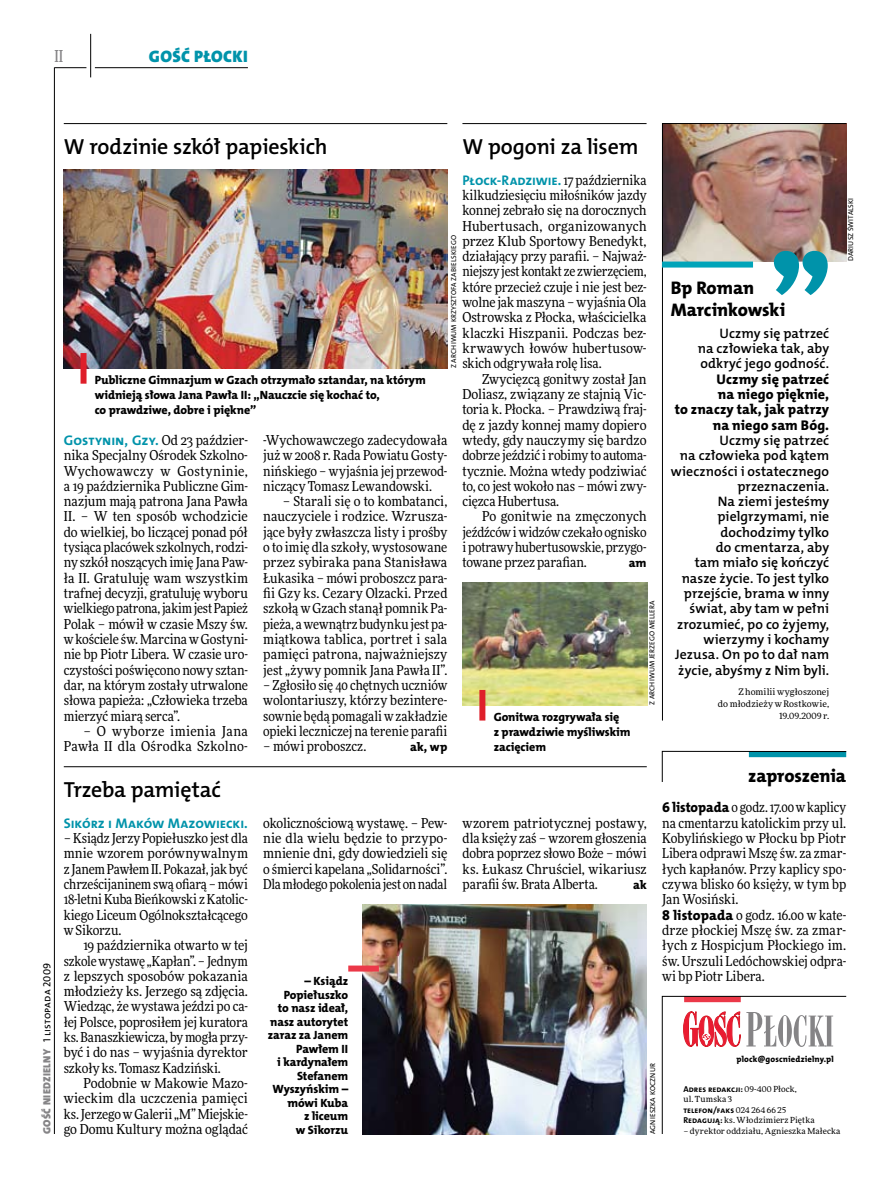
<style>
.page{position:relative;width:893px;height:1191px;background:#fff}
.page>*{position:absolute;margin:0;border:0;box-sizing:border-box;transform-origin:0 0}
.t1{font:21.9px "The Mix HP6 Se Bld";letter-spacing:-.01em;color:#000}
.t2{font:18.3px/21.6px "The Mix HP8 Ex Bld";color:#000}
.t3{font:16.65px "The Mix HP9 Blk";letter-spacing:.02em;color:#0093aa}
.t4{font:500 16.5px "Freeday Narrow";color:#858486;scale:.9 1}
.t5{font:14.1px/15.3px "The Mix HP8 Ex Bld";letter-spacing:.03em;color:#000;text-align:right}
.t6{font:13.95px "The Mix HP7 Bld";letter-spacing:-.005em;color:#0093aa}
.t7{font:13.8px/15.3px "The Mix HP6 Se Bld";letter-spacing:.005em;color:#000;text-align:justify}
.t8{font:13.65px/15.3px "Freeday Narrow News";color:#000;text-align:justify}
.t9{font:13.65px/15.3px "Freeday Narrow News";letter-spacing:.02em;color:#000;text-align:right}
.t10{font:12.3px "The Mix HP8 Ex Bld";color:#000}
.t11{font:12px/13.5px "The Mix HP8 Ex Bld";letter-spacing:-.005em;color:#000}
.t12{font:12px/15.3px "The Mix HP8 Ex Bld";letter-spacing:.02em;color:#000}
.t13{font:10.5px "The Mix HP9 Blk";letter-spacing:.025em;color:#858486}
.t14{font:9px/12px "Freeday News";letter-spacing:.01em;color:#000;text-align:right}
.t15{font:8.55px "The Mix HP7 Bld";letter-spacing:.005em;color:#000}
.t16{font:8.55px "The Mix HP8 Ex Bld";letter-spacing:.04em;color:#000}
.t17{font:8.4px "Freeday News";letter-spacing:.02em;color:#000}
.t18{font:7.2px "The Mix HP5 Plain";letter-spacing:.015em;color:#000}
.s1{font-family:"Freeday Narrow News";font-size:13.65px;color:#000}
.s2{font-family:"The Mix HP5 Plain";color:#000}
.s3{font-family:"The Mix HP8 Ex Bld";font-size:13.95px}
.s4{font-family:"Freeday News";font-size:8.4px}
.s5{font-family:"The Mix HP7 Bld";font-size:8.55px}
</style>
<div class="page">
<hr style="left:54px;top:67px;width:1px;height:1067px;background:#000">
<hr style="left:90px;top:34px;width:1px;height:43px;background:#000">
<hr style="left:54px;top:67px;width:32px;height:1px;background:#000">
<hr style="left:95px;top:67px;width:153px;height:1px;background:#000">
<svg style="left:662px;top:123px;width:185px;height:598px"></svg>
<div style="left:662px;top:261px;width:91px;height:6px;background:#00a4b9"></div>
<svg style="left:774px;top:251px;width:54px;height:44px"></svg>
<svg style="left:662px;top:996px;width:185px;height:138px"></svg>
<svg style="left:662px;top:751px;width:185px;height:31px"></svg>
<hr style="left:462px;top:123px;width:185px;height:1px;background:#000">
<img style="left:463px;top:583px;width:185px;height:122px">
<div style="left:479px;top:690px;width:6px;height:30px;background:#df1f2a"></div>
<hr style="left:64px;top:123px;width:383px;height:1px;background:#000">
<img style="left:64px;top:169px;width:383px;height:199px">
<div style="left:81px;top:353px;width:6px;height:31px;background:#df1f2a"></div>
<hr style="left:64px;top:766px;width:583px;height:1px;background:#000">
<img style="left:362px;top:904px;width:285px;height:230px">
<div style="left:348px;top:965px;width:31px;height:6px;background:#eb3848"></div>
<p class="t4" style="left:54px;top:46px;width:11px">II</p>
<p class="t3" style="left:149px;top:46px;width:100px">GOŚĆ PŁOCKI</p>
<h1 class="t1" style="left:64px;top:132px;width:265px">W rodzinie szkół papieskich</h1>
<h1 class="t1" style="left:462px;top:132px;width:178px">W pogoni za lisem</h1>
<p class="t6" style="left:462px;top:171px;width:186px">Płock-Radziwie. <span class="s1">17 października</span></p>
<p class="t8" style="left:462px;top:187px;width:186px">kilkudziesięciu miłośników jazdy konnej zebrało się na dorocznych Hubertusach, organizowanych przez Klub Sportowy Benedykt, działający przy parafii. – Najważ&shy;niejszy jest kontakt ze zwierzęciem, które przecież czuje i nie jest bez&shy;wolne jak maszyna – wyjaśnia Ola Ostrowska z Płocka, właścicielka klaczki Hiszpanii. Podczas bez&shy;krwawych łowów hubertusow&shy;skich odgrywała rolę lisa.</p>
<p class="t8" style="left:462px;top:371px;width:186px;text-indent:20px">Zwycięzcą gonitwy został Jan Doliasz, związany ze stajnią Vic&shy;toria k. Płocka. – Prawdziwą fraj&shy;dę z jazdy konnej mamy dopiero wtedy, gdy nauczymy się bardzo dobrze jeździć i robimy to automa&shy;tycznie. Można wtedy podziwiać to, co jest wokoło nas – mówi zwy&shy;cięzca Hubertusa.</p>
<p class="t8" style="left:462px;top:509px;width:186px;text-indent:20px">Po gonitwie na zmęczonych jeźdźców iwidzów czekało ognisko i potrawy hubertusowskie, przygo&shy;towane przez parafian.</p>
<p class="t18" style="left:449px;top:368px;width:135px;rotate:-90deg">Z archiwum Krzysztofa Zabielskiego</p>
<p class="t11" style="left:95px;top:372px;width:332px;line-height:15.3px">Publiczne Gimnazjum w Gzach otrzymało sztandar, na którym widnieją słowa Jana Pawła II: „Nauczcie się kochać to,<br>co prawdziwe, dobre i piękne”</p>
<p class="t6" style="left:64px;top:431px;width:186px">Gostynin, Gzy. <span class="s1">Od 23 paździer-</span></p>
<p class="t8" style="left:64px;top:447px;width:186px">nika Specjalny Ośrodek Szkolno-Wychowawczy w Gostyninie, a 19 października Publiczne Gim&shy;nazjum mają patrona Jana Pawła II. – W ten sposób wchodzicie do wielkiej, bo liczącej ponad pół tysiąca placówek szkolnych, rodzi&shy;ny szkół noszących imię Jana Paw&shy;ła II. Gratuluję wam wszystkim trafnej decyzji, gratuluję wyboru wielkiego patrona, jakim jestPapież Polak – mówił w czasie Mszy św. w kościele św. Marcina w Gostyni&shy;nie bp Piotr Libera. W czasie uro&shy;czystości poświęcono nowy sztan&shy;dar, na którym zostały utrwalone słowa papieża: „Człowieka trzeba mierzyć miarą serca”.</p>
<p class="t9" style="left:64px;top:723px;width:186px">– O wyborze imienia Jana<br>Pawła II dla Ośrodka Szkolno-</p>
<p class="t8" style="left:263px;top:432px;width:186px">-Wychowawczego zadecydowała już w 2008 r. Rada Powiatu Gosty&shy;nińskiego – wyjaśnia jej przewod&shy;niczący Tomasz Lewandowski.</p>
<p class="t8" style="left:263px;top:493px;width:186px;text-indent:20px">– Starali się o to kombatanci, nauczyciele i rodzice. Wzrusza&shy;jące były zwłaszcza listy i prośby o to imię dla szkoły, wystosowane przez sybiraka pana Stanisława Łukasika – mówi proboszcz para&shy;fii Gzy ks. Cezary Olzacki. Przed szkołą w Gzach stanął pomnik Pa&shy;pieża, a wewnątrz budynku jest pa&shy;miątkowa tablica, portret i sala pamięci patrona, najważniejszy jest „żywy pomnik Jana Pawła II”.</p>
<p class="t8" style="left:263px;top:677px;width:186px">– Zgłosiło się 40 chętnych uczniów wolontariuszy, którzy bezintere&shy;sownie będą pomagali w zakładzie opieki leczniczej na terenie parafii</p>
<p class="t8" style="left:263px;top:738px;width:105px">– mówi proboszcz.</p>
<p class="t10" style="left:410px;top:739px;width:38px">ak, wp</p>
<p class="t10" style="left:629px;top:555px;width:18px">am</p>
<p class="t18" style="left:647px;top:705px;width:106px;rotate:-90deg">z archiwum Jerzego Mellera</p>
<p class="t12" style="left:494px;top:709px;width:137px">Gonitwa rozgrywała się<br>z prawdziwie myśliwskim zacięciem</p>
<h2 class="t2" style="left:671px;top:277px;width:116px">Bp Roman<br>Marcinkowski</h2>
<p class="t7" style="left:698px;top:325px;width:133px;text-indent:22px">Uczmy się patrzeć na człowieka tak, aby odkryć jego godność.</p>
<p class="t5" style="left:675px;top:371px;width:156px">Uczmy się patrzeć<br>na niego pięknie,<br>to znaczy tak, jak patrzy na niego sam Bóg.</p>
<p class="t7" style="left:671px;top:433px;width:160px;text-align:right">Uczmy się patrzeć<br>na człowieka pod kątem wieczności i ostatecznego przeznaczenia.<br>Na ziemi jesteśmy pielgrzymami, nie dochodzimy tylko<br>do cmentarza, aby<br>tam miało się kończyć nasze życie. To jest tylko przejście, brama w inny świat, aby tam w pełni zrozumieć, po co żyjemy, wierzymy i kochamy<br>Jezusa. On po to dał nam życie, abyśmy z Nim byli.</p>
<p class="t14" style="left:718px;top:685px;width:113px">Z homilii wygłoszonej<br>do młodzieży w Rostkowie,<br>19.09.2009 r.</p>
<p class="t18" style="left:846px;top:261px;width:65px;rotate:-90deg">Dariusz Świtalski</p>
<p class="t13" style="left:40px;top:1134px;width:173px;rotate:-90deg">GOŚĆ NIEDZIELNY <span class="s2">1 listopada 2009</span></p>
<h1 class="t1" style="left:64px;top:775px;width:159px">Trzeba pamiętać</h1>
<p class="t6" style="left:64px;top:814px;width:186px">Sikórz i Maków Mazowiecki.</p>
<p class="t8" style="left:64px;top:830px;width:186px">– Ksiądz Jerzy Popiełuszko jest dla mnie wzorem porównywalnym z Janem Pawłem II. Pokazał, jak być chrześcijaninem swą ofiarą – mówi 18-letni Kuba Bieńkowski z Katolic&shy;kiego Liceum Ogólnokształcącego w Sikorzu.</p>
<p class="t8" style="left:64px;top:937px;width:186px;text-indent:20px">19 października otwarto w tej szkole wystawę „Kapłan”. – Jednym z lepszych sposobów pokazania młodzieży ks. Jerzego są zdjęcia.<br>Wiedząc, że wystawa jeździ po ca&shy;łej Polsce, poprosiłem jej kuratora ks.Banaszkiewicza, by mogła przy&shy;być i do nas – wyjaśnia dyrektor szkoły ks. Tomasz Kadziński.</p>
<p class="t8" style="left:64px;top:1075px;width:186px;text-indent:20px">Podobnie w Makowie Mazo&shy;wieckim dla uczczenia pamięci ks.Jerzego wGalerii „M” Miejskie&shy;go Domu Kultury można oglądać</p>
<h2 class="t2" style="left:748px;top:765px;width:99px">zaproszenia</h2>
<p class="t8" style="left:662px;top:799px;width:186px;text-align:left"><span class="s3">6 listopada</span> o godz. 17.00 wkaplicy na cmentarzu katolickim przy ul.<br>Kobylińskiego w Płocku bp Piotr<br>Libera odprawi Mszę św. za zmar&shy;łych kapłanów. Przy kaplicy spo&shy;czywa blisko 60 księży, w tym bp<br>Jan Wosiński.<br><span class="s3">8 listopada</span> o godz. 16.00 w kate&shy;drze płockiej Mszę św. za zmar&shy;łych z Hospicjum Płockiego im. św. Urszuli Ledóchowskiej odpra&shy;wi bp Piotr Libera.</p>
<p class="t8" style="left:263px;top:815px;width:186px">okolicznościową wystawę. – Pew&shy;nie dla wielu będzie to przypo&shy;mnienie dni, gdy dowiedzieli się o śmierci kapelana „Solidarności”.<br>Dla młodego pokolenia jest onnadal</p>
<p class="t8" style="left:463px;top:815px;width:186px">wzorem patriotycznej postawy, dla księży zaś – wzorem głoszenia dobra poprzez słowo Boże – mówi ks. Łukasz Chruściel, wikariusz parafii św. Brata Alberta.</p>
<p class="t10" style="left:633px;top:877px;width:15px">ak</p>
<p class="t11" style="left:268px;top:974px;width:82px;text-align:right">– Ksiądz<br>Popiełuszko<br>to nasz ideał, nasz autorytet zaraz za Janem<br>Pawłem II<br>i kardynałem<br>Stefanem<br>Wyszyńskim – mówi Kuba<br>z liceum<br>w Sikorzu</p>
<p class="t16" style="left:736px;top:1053px;width:99px">plock@goscniedzielny.pl</p>
<p class="t18" style="left:648px;top:1134px;width:72px;rotate:-90deg">Agnieszka Kocznur</p>
<p class="t15" style="left:683px;top:1083px;width:115px">Adres redakcji: <span class="s4">09-400 Płock,</span></p>
<p class="t17" style="left:683px;top:1094px;width:50px">ul. Tumska 3</p>
<p class="t15" style="left:683px;top:1104px;width:104px">telefon/faks <span class="s4">024 264 66 25</span></p>
<p class="t17" style="left:683px;top:1115px;width:133px"><span class="s5">Redagują:</span> ks. Włodzimierz Piętka</p>
<p class="t17" style="left:683px;top:1125px;width:159px">– dyrektor oddziału, Agnieszka Małecka</p>
</div>
